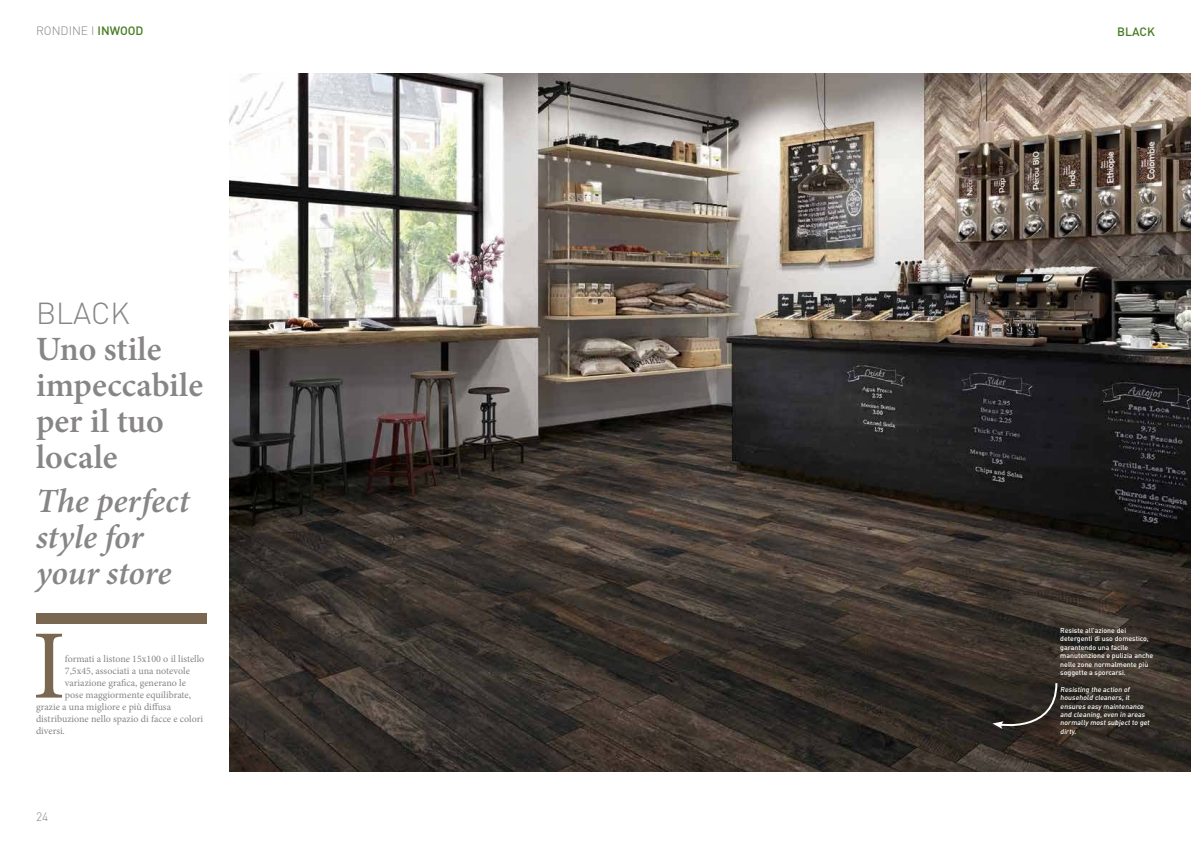
<style>
.page{position:relative;width:1191px;height:842px;background:#fff}
.page>*{position:absolute;margin:0;border:0;box-sizing:border-box;transform-origin:0 0}
.t1{font:600 34px/36px "Minion Pro";letter-spacing:.005em;color:#878585}
.t2{font:italic 600 34px/36px "Minion Pro";letter-spacing:-.005em;color:#878585}
.t3{font:300 30px "DIN";color:#878585}
.t4{font:300 12px "DIN";color:#878585}
.t5{font:500 12px "DIN";color:#447b1f}
.t6{font:10px "Minion Pro";color:#878585}
.t7{font:500 7px/8.4px "DIN";color:#fff}
.s1{font-weight:500;color:#447b1f}
</style>
<div class="page">
<img style="left:230px;top:73px;width:960px;height:698px">
<div style="left:36px;top:613px;width:170px;height:11px;background:#796752"></div>
<svg style="left:992px;top:681px;width:66px;height:52px"></svg>
<svg style="left:36px;top:634px;width:26px;height:64px"></svg>
<h3 class="t4" style="left:36px;top:24px;width:109px">RONDINE I <span class="s1">INWOOD</span></h3>
<h2 class="t3" style="left:36px;top:296px;width:95px">BLACK</h2>
<h1 class="t1" style="left:36px;top:334px;width:169px">Uno stile impeccabile per il tuo locale</h1>
<h1 class="t2" style="left:36px;top:487px;width:155px">The perfect style for your store</h1>
<h3 class="t6" style="left:65px;top:654px;width:141px">formati a listone 15x100 o il listello</h3>
<h3 class="t6" style="left:65px;top:666px;width:127px">7,5x45, associati a una notevole</h3>
<h3 class="t6" style="left:65px;top:678px;width:123px">variazione grafica, generano le</h3>
<h3 class="t6" style="left:65px;top:690px;width:128px">pose maggiormente equilibrate,</h3>
<h3 class="t6" style="left:36px;top:702px;width:137px">grazie a una migliore e più diffusa</h3>
<h3 class="t6" style="left:36px;top:714px;width:169px">distribuzione nello spazio di facce e colori</h3>
<h3 class="t6" style="left:36px;top:726px;width:30px">diversi.</h3>
<h3 class="t4" style="left:36px;top:810px;width:14px">24</h3>
<h3 class="t5" style="left:1117px;top:24px;width:39px">BLACK</h3>
<p class="t7" style="left:1060px;top:626px;width:94px">Resiste all’azione dei detergenti di uso domestico, garantendo una facile manutenzione e pulizia anche nelle zone normalmente più soggette a sporcarsi.</p>
<p class="t7" style="left:1060px;top:685px;width:92px">Resisting the action of household cleaners, it ensures easy maintenance and cleaning, even in areas normally most subject to get dirty.</p>
</div>
